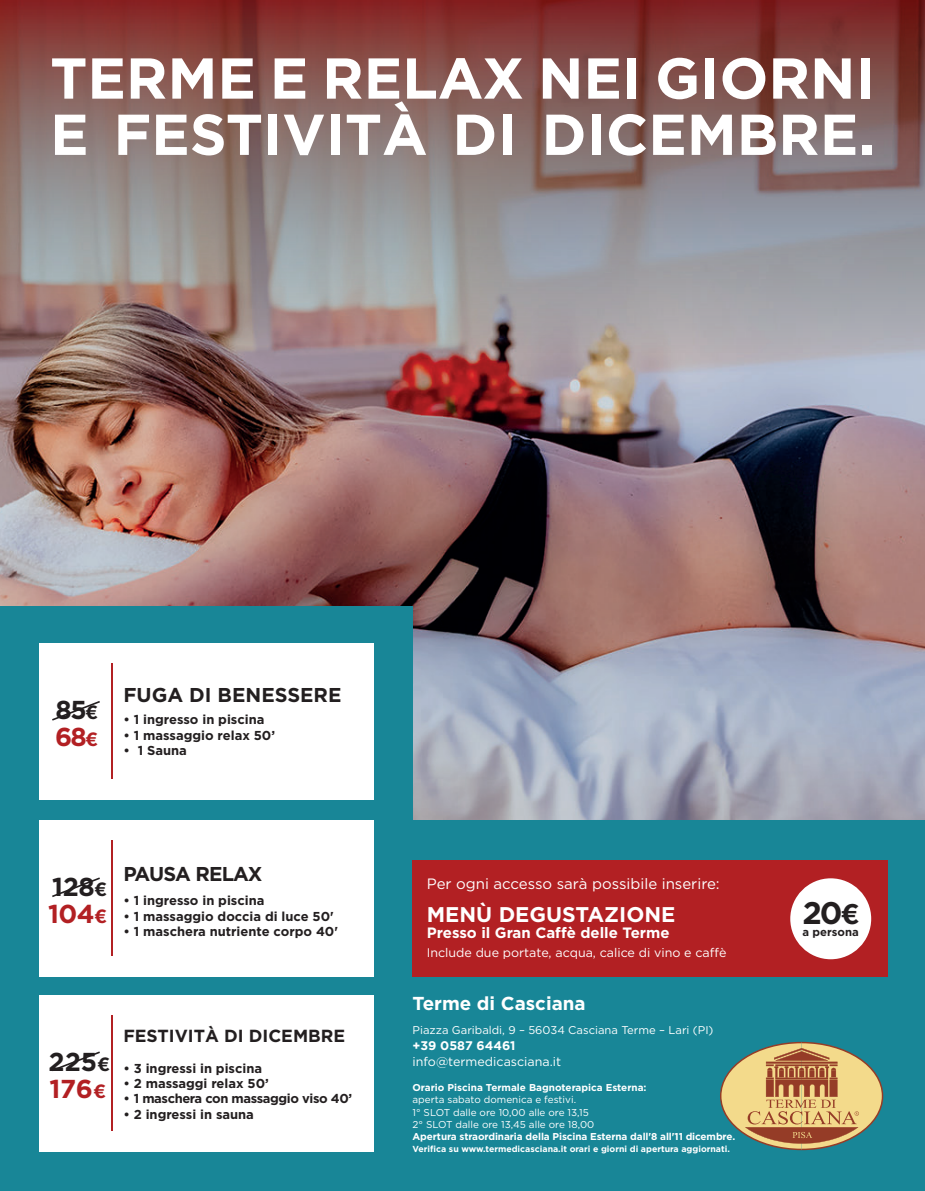
<style>
.page{position:relative;width:925px;height:1191px;background:#fff}
.page>*{position:absolute;margin:0;border:0;box-sizing:border-box;transform-origin:0 0}
.t1{font:700 57.5px/56.2px "Gotham HTF";color:#fff}
.t2{font:700 31.25px "Gotham HTF";color:#231f20}
.t3{font:700 25.88px "Gotham HTF";letter-spacing:-.02em;color:#b22023}
.t4{font:700 25.88px "Gotham HTF";letter-spacing:-.02em;color:#231f20}
.t5{font:700 21.25px "Gotham HTF";color:#fff}
.t6{font:700 20px "Gotham HTF";color:#231f20}
.t7{font:700 20px "Gotham HTF";letter-spacing:-.05em;color:#231f20}
.t8{font:700 18.75px "Gotham HTF";color:#fff}
.t9{font:700 17.5px "Gotham HTF";color:#231f20}
.t10{font:15px "Gotham HTF";color:#fff}
.t11{font:700 15px "Gotham HTF";color:#fff}
.t12{font:700 13px "Gotham HTF";color:#231f20}
.t13{font:700 13px "Gotham HTF";letter-spacing:-.03em;color:#231f20}
.t14{font:12.5px "Gotham HTF";color:#fff}
.t15{font:700 12.5px "Gotham HTF";color:#fff}
.t16{font:700 11.38px "Gotham HTF";color:#231f20}
.t17{font:11.25px "Gotham HTF";color:#fff}
.t18{font:700 10px "Gotham HTF";letter-spacing:-.01em;color:#fff}
.t19{font:10px/12.1px "Gotham HTF";color:#fff}
.t20{font:700 8.75px "Gotham HTF";color:#fff}
.s1{font-family:"Source Code Variable";font-weight:400;font-size:21.25px}
.s2{font-family:"Source Code Variable";font-weight:400}
</style>
<div class="page">
<img style="left:0;top:354px;width:925px;height:466px">
<div style="left:0;top:820px;width:925px;height:371px;background:#188697"></div>
<div style="left:0;top:606px;width:412px;height:585px;background:#188697"></div>
<svg style="left:0;top:0;width:925px;height:354px;background:#8f7574"></svg>
<div style="left:39px;top:644px;width:334px;height:156px;background:#fff"></div>
<hr style="left:111px;top:664px;width:2px;height:115px;background:#b22023">
<div style="left:39px;top:820px;width:334px;height:156px;background:#fff"></div>
<hr style="left:111px;top:840px;width:2px;height:115px;background:#b22023">
<svg style="left:52px;top:701px;width:48px;height:19px"></svg>
<svg style="left:52px;top:877px;width:48px;height:20px"></svg>
<div style="left:39px;top:995px;width:334px;height:156px;background:#fff"></div>
<hr style="left:111px;top:1015px;width:2px;height:116px;background:#b22023">
<svg style="left:52px;top:1051px;width:48px;height:20px"></svg>
<svg style="left:720px;top:1041px;width:163px;height:109px"></svg>
<div style="left:412px;top:860px;width:476px;height:116px;background:#b22023"></div>
<div style="left:790px;top:878px;width:81px;height:81px;background:#fff;border-radius:50%"></div>
<h1 class="t1" style="left:50px;top:49px;width:826px">TERME E RELAX NEI GIORNI<br>E FESTIVITÀ DI DICEMBRE.</h1>
<h3 class="t4" style="left:56px;top:695px;width:44px">85<span class="s1">€</span></h3>
<h3 class="t3" style="left:55px;top:722px;width:44px">68<span class="s1">€</span></h3>
<h3 class="t6" style="left:123px;top:683px;width:219px">FUGA DI BENESSERE</h3>
<p class="t12" style="left:123px;top:712px;width:143px">• 1 ingresso in piscina</p>
<p class="t12" style="left:123px;top:727px;width:153px">• 1 massaggio relax 50’</p>
<p class="t12" style="left:123px;top:743px;width:65px">• 1 Sauna</p>
<h3 class="t4" style="left:52px;top:871px;width:56px">128<span class="s1">€</span></h3>
<h3 class="t3" style="left:48px;top:898px;width:60px">104<span class="s1">€</span></h3>
<h3 class="t7" style="left:123px;top:862px;width:141px">PAUSA RELAX</h3>
<p class="t12" style="left:123px;top:893px;width:143px">• 1 ingresso in piscina</p>
<p class="t12" style="left:123px;top:908px;width:212px">• 1 massaggio doccia di luce 50'</p>
<p class="t12" style="left:123px;top:924px;width:216px">• 1 maschera nutriente corpo 40'</p>
<h3 class="t4" style="left:49px;top:1046px;width:63px">225<span class="s1">€</span></h3>
<h3 class="t3" style="left:49px;top:1074px;width:58px">176<span class="s1">€</span></h3>
<h3 class="t9" style="left:123px;top:1025px;width:223px">FESTIVITÀ DI DICEMBRE</h3>
<p class="t12" style="left:123px;top:1060px;width:140px">• 3 ingressi in piscina</p>
<p class="t12" style="left:123px;top:1076px;width:147px">• 2 massaggi relax 50’</p>
<p class="t13" style="left:123px;top:1091px;width:230px">• 1 maschera con massaggio viso 40’</p>
<p class="t12" style="left:123px;top:1106px;width:132px">• 2 ingressi in sauna</p>
<p class="t10" style="left:427px;top:875px;width:294px">Per ogni accesso sarà possibile inserire:</p>
<h3 class="t5" style="left:427px;top:901px;width:250px">MENÙ DEGUSTAZIONE</h3>
<p class="t11" style="left:427px;top:924px;width:244px">Presso il Gran Caffè delle Terme</p>
<p class="t14" style="left:427px;top:945px;width:301px">Include due portate, acqua, calice di vino e caffè</p>
<h3 class="t8" style="left:412px;top:992px;width:174px">Terme di Casciana</h3>
<p class="t17" style="left:412px;top:1023px;width:302px">Piazza Garibaldi, 9 – 56034 Casciana Terme – Lari (PI)</p>
<p class="t15" style="left:412px;top:1038px;width:104px">+39 0587 64461</p>
<p class="t14" style="left:412px;top:1055px;width:150px">info@termedicasciana.it</p>
<p class="t18" style="left:412px;top:1081px;width:235px">Orario Piscina Termale Bagnoterapica Esterna:</p>
<p class="t19" style="left:412px;top:1093px;width:183px">aperta sabato domenica e festivi.<br>1° SLOT dalle ore 10,00 alle ore 13,15<br>2° SLOT dalle ore 13,45 alle ore 18,00</p>
<p class="t18" style="left:412px;top:1130px;width:324px">Apertura straordinaria della Piscina Esterna dall'8 all'11 dicembre.</p>
<p class="t20" style="left:412px;top:1143px;width:319px">Verifica su www.termedicasciana.it orari e giorni di apertura aggiornati.</p>
<h2 class="t2" style="left:802px;top:895px;width:58px">20<span class="s2">€</span></h2>
<p class="t16" style="left:802px;top:925px;width:58px">a persona</p>
</div>
